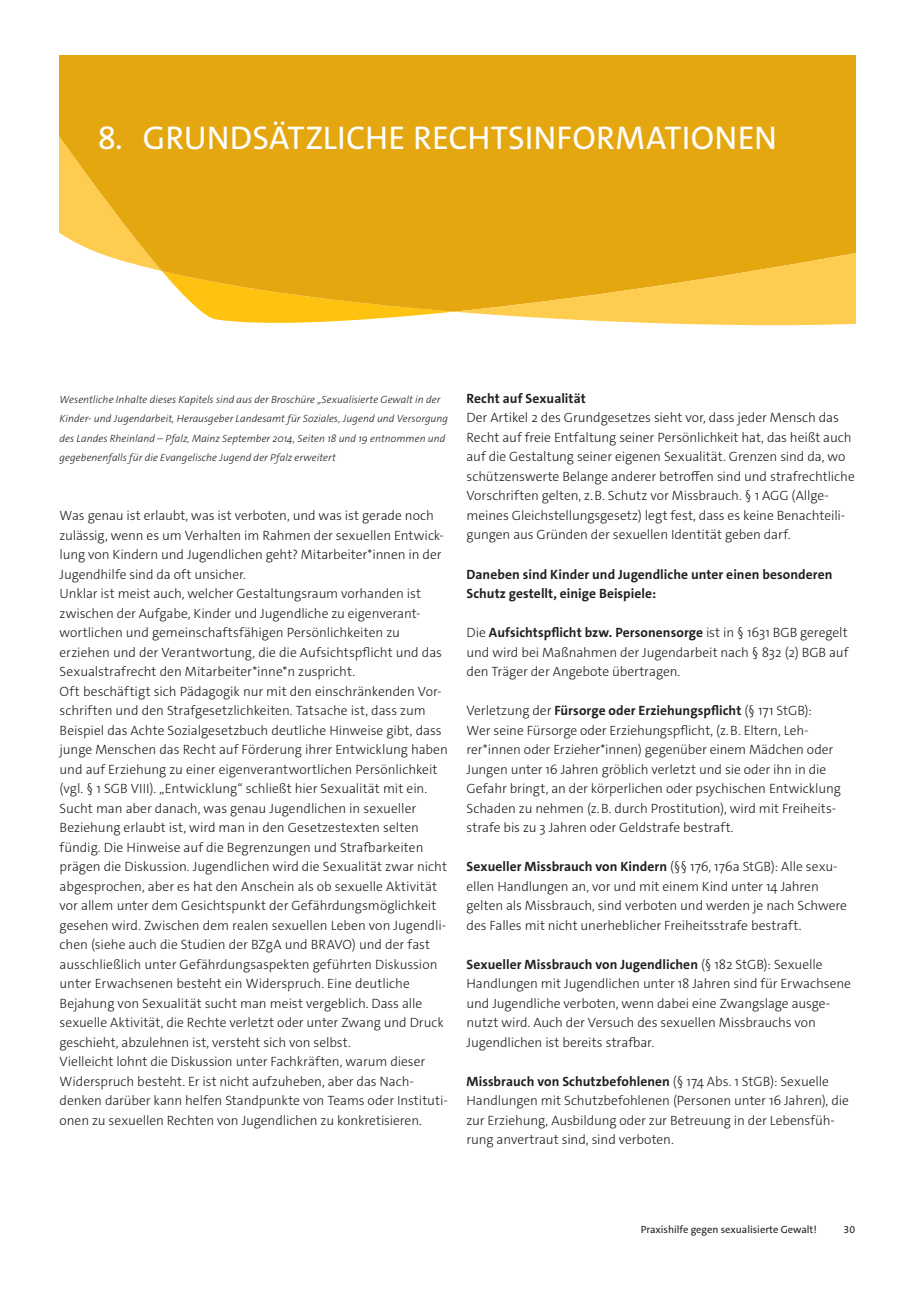
<style>
.page{position:relative;width:919px;height:1289px;background:#fff}
.page>*{position:absolute;margin:0;border:0;box-sizing:border-box;transform-origin:0 0}
.t1{font:33px "The Sans C5";letter-spacing:.005em;color:#fff}
.t2{font:300 13.5px/19.5px "The Sans C5";letter-spacing:-.005em;color:#231f20}
.t3{font:700 13.5px/19.5px "The Sans C5";letter-spacing:.005em;color:#231f20}
.t4{font:italic 300 10.5px/19.5px "The Sans C5";color:#231f20}
.t5{font:10.5px "The Sans C5";color:#231f20}
.s1{font-weight:700}
</style>
<div class="page">
<svg style="left:60px;top:55px;width:795px;height:271px;background:#e9b126"></svg>
<h1 class="t1" style="left:98px;top:117px;width:680px">8. GRUNDSÄTZLICHE RECHTSINFORMATIONEN</h1>
<p class="t4" style="left:60px;top:390px;width:390px">Wesentliche Inhalte dieses Kapitels sind aus der Broschüre „Sexualisierte Gewalt in der Kinder- und Jugendarbeit, Herausgeber Landesamt für Soziales, Jugend und Versorgung des Landes Rheinland – Pfalz, Mainz September 2014, Seiten 18 und 19 entnommen und gegebenenfalls für die Evangelische Jugend der Pfalz erweitert</p>
<p class="t2" style="left:60px;top:506px;width:390px">Was genau ist erlaubt, was ist verboten, und was ist gerade noch zulässig, wenn es um Verhalten im Rahmen der sexuellen Entwick&shy;lung von Kindern und Jugendlichen geht? Mitarbeiter*innen in der Jugendhilfe sind da oft unsicher.<br>Unklar ist meist auch, welcher Gestaltungsraum vorhanden ist zwischen der Aufgabe, Kinder und Jugendliche zu eigenverant&shy;wortlichen und gemeinschaftsfähigen Persönlichkeiten zu erziehen und der Verantwortung, die die Aufsichtspflicht und das Sexualstrafrecht den Mitarbeiter*inne*n zuspricht.<br>Oft beschäftigt sich Pädagogik nur mit den einschränkenden Vor&shy;schriften und den Strafgesetzlichkeiten. Tatsache ist, dass zum Beispiel das Achte Sozialgesetzbuch deutliche Hinweise gibt, dass junge Menschen das Recht auf Förderung ihrer Entwicklung haben und auf Erziehung zu einer eigenverantwortlichen Persönlichkeit (vgl. § 1 SGB VIII). „Entwicklung“ schließt hier Sexualität mit ein.<br>Sucht man aber danach, was genau Jugendlichen in sexueller Beziehung erlaubt ist, wird man in den Gesetzestexten selten fündig. Die Hinweise auf die Begrenzungen und Strafbarkeiten prägen die Diskussion. Jugendlichen wird die Sexualität zwar nicht abgesprochen, aber es hat den Anschein als ob sexuelle Aktivität vor allem unter dem Gesichtspunkt der Gefährdungsmöglichkeit gesehen wird. Zwischen dem realen sexuellen Leben von Jugendli&shy;chen (siehe auch die Studien der BZgA und BRAVO) und der fast ausschließlich unter Gefährdungsaspekten geführten Diskussion unter Erwachsenen besteht ein Widerspruch. Eine deutliche Bejahung von Sexualität sucht man meist vergeblich. Dass alle sexuelle Aktivität, die Rechte verletzt oder unter Zwang und Druck geschieht, abzulehnen ist, versteht sich von selbst.<br>Vielleicht lohnt die Diskussion unter Fachkräften, warum dieser Widerspruch besteht. Er ist nicht aufzuheben, aber das Nach&shy;denken darüber kann helfen Standpunkte von Teams oder Instituti&shy;onen zu sexuellen Rechten von Jugendlichen zu konkretisieren.</p>
<p class="t3" style="left:466px;top:389px;width:121px">Recht auf Sexualität</p>
<p class="t2" style="left:466px;top:408px;width:390px">Der Artikel 2 des Grundgesetzes sieht vor, dass jeder Mensch das Recht auf freie Entfaltung seiner Persönlichkeit hat, das heißt auch auf die Gestaltung seiner eigenen Sexualität. Grenzen sind da, wo schützenswerte Belange anderer betroffen sind und strafrechtliche Vorschriften gelten, z. B. Schutz vor Missbrauch. § 1 AGG (Allge&shy;meines Gleichstellungsgesetz) legt fest, dass es keine Benachteili&shy;gungen aus Gründen der sexuellen Identität geben darf.</p>
<p class="t3" style="left:466px;top:564px;width:367px">Daneben sind Kinder und Jugendliche unter einen besonderen<br>Schutz gestellt, einige Beispiele:</p>
<p class="t2" style="left:466px;top:623px;width:383px;text-align:justify">Die <span class="s1">Aufsichtspflicht bzw. Personensorge</span> ist in § 1631 BGB geregelt und wird bei Maßnahmen der Jugendarbeit nach § 832 (2) BGB auf den Träger der Angebote übertragen.</p>
<p class="t2" style="left:466px;top:700px;width:376px">Verletzung der <span class="s1">Fürsorge oder Erziehungspflicht</span> (§ 171 StGB):<br>Wer seine Fürsorge oder Erziehungspflicht, (z. B. Eltern, Leh&shy;rer*innen oder Erzieher*innen) gegenüber einem Mädchen oder Jungen unter 16 Jahren gröblich verletzt und sie oder ihn in die Gefahr bringt, an der körperlichen oder psychischen Entwicklung Schaden zu nehmen (z. B. durch Prostitution), wird mit Freiheits&shy;strafe bis zu 3 Jahren oder Geldstrafe bestraft.</p>
<p class="t2" style="left:466px;top:856px;width:382px"><span class="s1">Sexueller Missbrauch von Kindern</span> (§§ 176, 176a StGB): Alle sexu&shy;ellen Handlungen an, vor und mit einem Kind unter 14 Jahren gelten als Missbrauch, sind verboten und werden je nach Schwere des Falles mit nicht unerheblicher Freiheitsstrafe bestraft.</p>
<p class="t2" style="left:466px;top:954px;width:386px"><span class="s1">Sexueller Missbrauch von Jugendlichen</span> (§ 182 StGB): Sexuelle Handlungen mit Jugendlichen unter 18 Jahren sind für Erwachsene und Jugendliche verboten, wenn dabei eine Zwangslage ausge&shy;nutzt wird. Auch der Versuch des sexuellen Missbrauchs von Jugendlichen ist bereits strafbar.</p>
<p class="t2" style="left:466px;top:1071px;width:384px"><span class="s1">Missbrauch von Schutzbefohlenen</span> (§ 174 Abs. 1 StGB): Sexuelle Handlungen mit Schutzbefohlenen (Personen unter 16 Jahren), die zur Erziehung, Ausbildung oder zur Betreuung in der Lebensfüh&shy;rung anvertraut sind, sind verboten.</p>
<p class="t5" style="left:640px;top:1222px;width:178px">Praxishilfe gegen sexualisierte Gewalt!</p>
<p class="t5" style="left:843px;top:1222px;width:13px">30</p>
</div>
